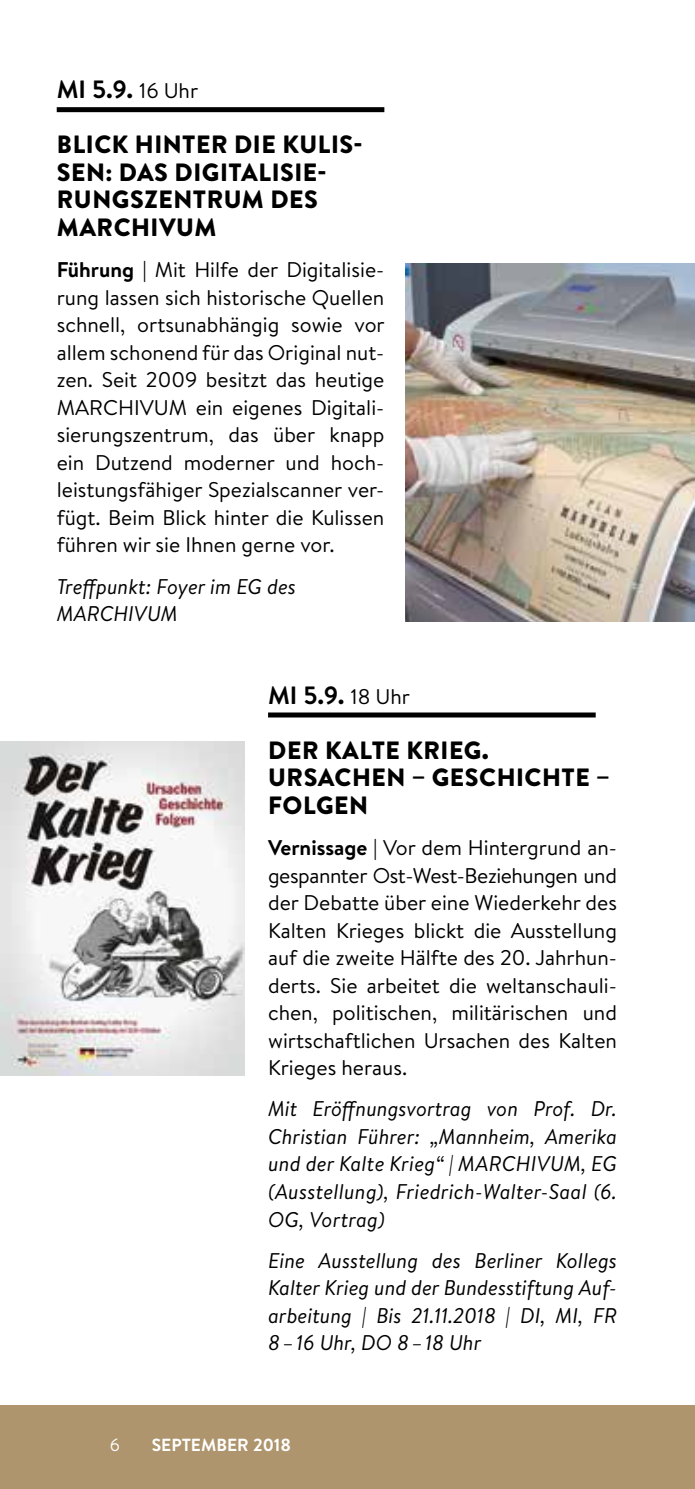
<style>
.page{position:relative;width:695px;height:1489px;background:#fff}
.page>*{position:absolute;margin:0;border:0;box-sizing:border-box;transform-origin:0 0}
.t1{font:900 25px/27.5px "Brandon Text";letter-spacing:.02em;color:#000}
.t2{font:700 25px "Brandon Text";color:#000}
.t3{font:21.25px/27.5px "Brandon Text";color:#000;text-align:justify}
.t4{font:italic 21.25px/27.5px "Brandon Text";color:#000;text-align:justify}
.t5{font:700 17.5px "Brandon Text";color:#fff}
.t6{font:17.5px "Brandon Text";color:#fff}
.s1{font-weight:400;font-size:21.25px}
.s2{font-weight:700}
</style>
<div class="page">
<div style="left:0;top:1405px;width:694px;height:83px;background:#ae956e"></div>
<div style="left:57px;top:107px;width:327px;height:5px;background:#000"></div>
<div style="left:268px;top:712px;width:327px;height:5px;background:#000"></div>
<img style="left:405px;top:263px;width:289px;height:358px">
<img style="left:0;top:741px;width:244px;height:334px">
<p class="t2" style="left:57px;top:72px;width:143px">MI 5.9. <span class="s1">16 Uhr</span></p>
<p class="t1" style="left:57px;top:130px;width:307px">BLICK HINTER DIE KULIS-<br>SEN: DAS DIGITALISIE-<br>RUNGSZENTRUM DES<br>MARCHIVUM</p>
<p class="t3" style="left:57px;top:255px;width:329px"><span class="s2">Führung |</span> Mit Hilfe der Digitalisie&shy;rung lassen sich historische Quellen schnell, ortsunabhängig sowie vor allem schonend für das Original nut&shy;zen. Seit 2009 besitzt das heutige MARCHIVUM ein eigenes Digitali&shy;sierungszentrum, das über knapp ein Dutzend moderner und hoch&shy;leistungsfähiger Spezialscanner ver&shy;fügt. Beim Blick hinter die Kulissen führen wir sie Ihnen gerne vor.</p>
<p class="t4" style="left:57px;top:572px;width:241px">Treffpunkt: Foyer im EG des<br>MARCHIVUM</p>
<p class="t2" style="left:268px;top:677px;width:143px">MI 5.9. <span class="s1">18 Uhr</span></p>
<p class="t1" style="left:268px;top:735px;width:343px">DER KALTE KRIEG.<br>URSACHEN – GESCHICHTE –<br>FOLGEN</p>
<p class="t3" style="left:268px;top:833px;width:350px"><span class="s2">Vernissage |</span> Vor dem Hintergrund an&shy;gespannter Ost-West-Beziehungen und der Debatte über eine Wiederkehr des Kalten Krieges blickt die Ausstellung auf die zweite Hälfte des 20. Jahrhun&shy;derts. Sie arbeitet die weltanschauli&shy;chen, politischen, militärischen und wirtschaftlichen Ursachen des Kalten Krieges heraus.</p>
<p class="t4" style="left:268px;top:1094px;width:350px">Mit Eröffnungsvortrag von Prof. Dr.<br>Christian Führer: „Mannheim, Amerika und der Kalte Krieg“ | MARCHIVUM, EG (Ausstellung), Friedrich-Walter-Saal (6.<br>OG, Vortrag)</p>
<p class="t4" style="left:268px;top:1245px;width:350px">Eine Ausstellung des Berliner Kollegs Kalter Krieg und der Bundesstiftung Auf&shy;arbeitung | Bis 21.11.2018 | DI, MI, FR 8–16 Uhr, DO 8–18 Uhr</p>
<p class="t6" style="left:110px;top:1432px;width:12px">6</p>
<p class="t5" style="left:152px;top:1432px;width:141px">SEPTEMBER 2018</p>
</div>
